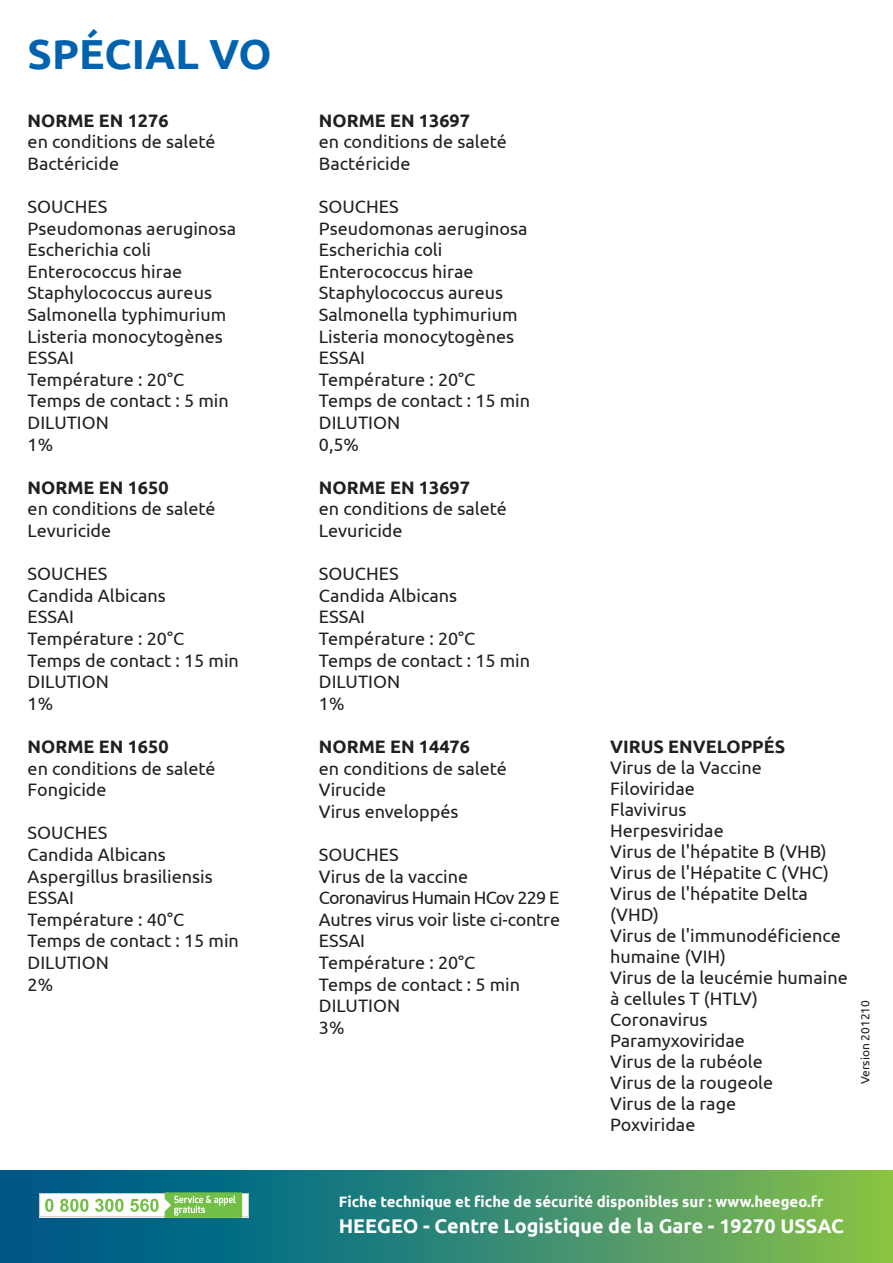
<style>
.page{position:relative;width:893px;height:1263px;background:#fff}
.page>*{position:absolute;margin:0;border:0;box-sizing:border-box;transform-origin:0 0}
.t1{font:700 42px "Ubuntu";color:#0163ae}
.t2{font:700 19.8px "Ubuntu";color:#fff}
.t3{font:18px/21.6px "Ubuntu";color:#231f20}
.t4{font:700 18px "Ubuntu";color:#231f20}
.t5{font:700 15px "Ubuntu";color:#fff}
.t6{font:12px "Ubuntu";color:#231f20}
</style>
<div class="page">
<div style="left:0;top:1170px;width:893px;height:93px;background:linear-gradient(to right,#005194,#82be50)"></div>
<svg style="left:39px;top:1192px;width:210px;height:26px"></svg>
<h1 class="t1" style="left:28px;top:29px;width:245px">SPÉCIAL VO</h1>
<p class="t4" style="left:28px;top:109px;width:142px">NORME EN 1276</p>
<p class="t3" style="left:28px;top:130px;width:190px">en conditions de saleté<br>Bactéricide</p>
<p class="t3" style="left:28px;top:195px;width:210px">SOUCHES<br>Pseudomonas aeruginosa<br>Escherichia coli<br>Enterococcus hirae<br>Staphylococcus aureus<br>Salmonella typhimurium<br>Listeria monocytogènes<br>ESSAI<br>Température : 20°C<br>Temps de contact : 5 min<br>DILUTION<br>1%</p>
<p class="t4" style="left:28px;top:476px;width:142px">NORME EN 1650</p>
<p class="t3" style="left:28px;top:498px;width:190px">en conditions de saleté<br>Levuricide</p>
<p class="t3" style="left:28px;top:562px;width:213px">SOUCHES<br>Candida Albicans<br>ESSAI<br>Température : 20°C<br>Temps de contact : 15 min<br>DILUTION<br>1%</p>
<p class="t4" style="left:28px;top:736px;width:142px">NORME EN 1650</p>
<p class="t3" style="left:28px;top:757px;width:190px">en conditions de saleté<br>Fongicide</p>
<p class="t3" style="left:28px;top:822px;width:213px">SOUCHES<br>Candida Albicans<br>Aspergillus brasiliensis<br>ESSAI<br>Température : 40°C<br>Temps de contact : 15 min<br>DILUTION<br>2%</p>
<p class="t4" style="left:319px;top:109px;width:153px">NORME EN 13697</p>
<p class="t3" style="left:319px;top:130px;width:190px">en conditions de saleté<br>Bactéricide</p>
<p class="t3" style="left:319px;top:195px;width:213px">SOUCHES<br>Pseudomonas aeruginosa<br>Escherichia coli<br>Enterococcus hirae<br>Staphylococcus aureus<br>Salmonella typhimurium<br>Listeria monocytogènes<br>ESSAI<br>Température : 20°C<br>Temps de contact : 15 min<br>DILUTION<br>0,5%</p>
<p class="t4" style="left:319px;top:476px;width:153px">NORME EN 13697</p>
<p class="t3" style="left:319px;top:498px;width:190px">en conditions de saleté<br>Levuricide</p>
<p class="t3" style="left:319px;top:562px;width:213px">SOUCHES<br>Candida Albicans<br>ESSAI<br>Température : 20°C<br>Temps de contact : 15 min<br>DILUTION<br>1%</p>
<p class="t4" style="left:319px;top:736px;width:153px">NORME EN 14476</p>
<p class="t3" style="left:319px;top:757px;width:190px">en conditions de saleté<br>Virucide<br>Virus enveloppés</p>
<p class="t3" style="left:319px;top:843px;width:243px">SOUCHES<br>Virus de la vaccine<br>Coronavirus Humain HCov 229 E<br>Autres virus voir liste ci-contre<br>ESSAI<br>Température : 20°C<br>Temps de contact : 5 min<br>DILUTION<br>3%</p>
<p class="t4" style="left:610px;top:736px;width:177px">VIRUS ENVELOPPÉS</p>
<p class="t3" style="left:610px;top:757px;width:239px;line-height:21px">Virus de la Vaccine<br>Filoviridae<br>Flavivirus<br>Herpesviridae<br>Virus de l'hépatite B (VHB)<br>Virus de l'Hépatite C (VHC)<br>Virus de l'hépatite Delta (VHD)<br>Virus de l'immunodéficience humaine (VIH)<br>Virus de la leucémie humaine à cellules T (HTLV)<br>Coronavirus<br>Paramyxoviridae<br>Virus de la rubéole<br>Virus de la rougeole<br>Virus de la rage<br>Poxviridae</p>
<p class="t6" style="left:858px;top:1084px;width:86px;rotate:-90deg">Version 201210</p>
<p class="t5" style="left:339px;top:1192px;width:486px">Fiche technique et fiche de sécurité disponibles sur : www.heegeo.fr</p>
<p class="t2" style="left:339px;top:1214px;width:507px">HEEGEO - Centre Logistique de la Gare - 19270 USSAC</p>
</div>
